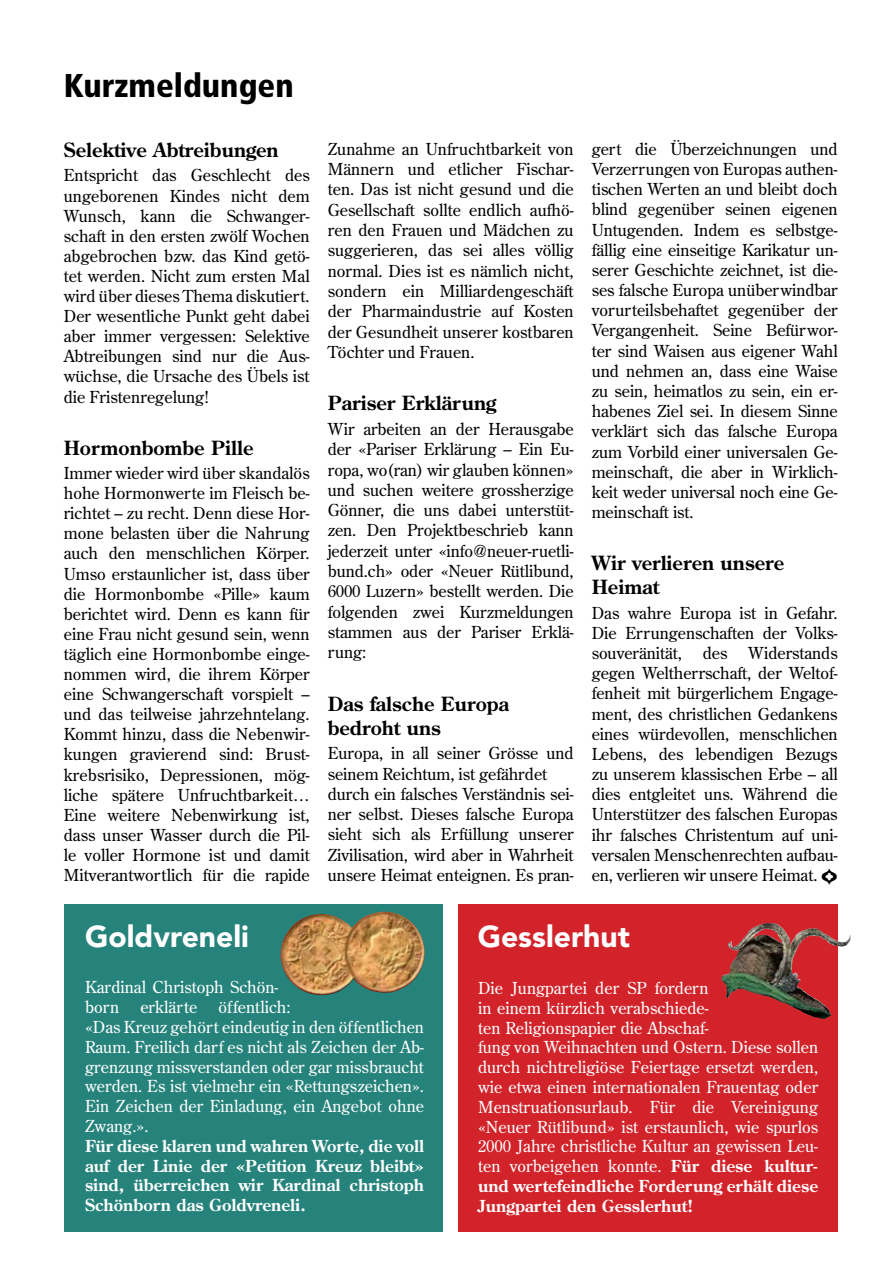
<style>
.page{position:relative;width:893px;height:1263px;background:#fff}
.page>*{position:absolute;margin:0;border:0;box-sizing:border-box;transform-origin:0 0}
.t1{font:900 condensed 33px "Frutiger LT Std";color:#000}
.t2{font:900 30px "Avenir LT Std";color:#fff}
.t3{font:700 19.5px/23.9px "Century Old Style Std";color:#000}
.t4{font:16.5px/20.2px "Century Old Style Std";letter-spacing:-.005em;color:#000;text-align:justify}
.t5{font:16.5px/19.8px "Century Old Style Std";color:#fff}
.t6{font:700 16.5px/19.8px "Century Old Style Std";color:#fff;text-align:justify}
.s1{font-family:"Caravan LT Std 1"}
.s2{font-weight:700}
</style>
<div class="page">
<div style="left:64px;top:905px;width:378px;height:327px;background:#26837b"></div>
<img style="left:281px;top:912px;width:144px;height:83px">
<div style="left:459px;top:905px;width:379px;height:327px;background:#d2232a"></div>
<img style="left:721px;top:923px;width:129px;height:96px">
<h1 class="t1" style="left:64px;top:66px;width:231px">Kurzmeldungen</h1>
<p class="t3" style="left:64px;top:138px;width:216px">Selektive Abtreibungen</p>
<p class="t4" style="left:64px;top:165px;width:247px">Entspricht das Geschlecht des ungeborenen Kindes nicht dem Wunsch, kann die Schwanger&shy;schaft in den ersten zwölf Wochen abgebrochen bzw. das Kind getö&shy;tet werden. Nicht zum ersten Mal wird über dieses Thema diskutiert.<br>Der wesentliche Punkt geht dabei aber immer vergessen: Selektive Abtreibungen sind nur die Aus&shy;wüchse, die Ursache des Übels ist die Fristenregelung!</p>
<p class="t3" style="left:64px;top:435px;width:191px">Hormonbombe Pille</p>
<p class="t4" style="left:64px;top:463px;width:247px">Immer wieder wird über skandalös hohe Hormonwerte im Fleisch be&shy;richtet – zu recht. Denn diese Hor&shy;mone belasten über die Nahrung auch den menschlichen Körper.<br>Umso erstaunlicher ist, dass über die Hormonbombe «Pille» kaum berichtet wird. Denn es kann für eine Frau nicht gesund sein, wenn täglich eine Hormonbombe einge&shy;nommen wird, die ihrem Körper eine Schwangerschaft vorspielt – und das teilweise jahrzehntelang.<br>Kommt hinzu, dass die Nebenwir&shy;kungen gravierend sind: Brust&shy;krebsrisiko, Depressionen, mög&shy;liche spätere Unfruchtbarkeit… Eine weitere Nebenwirkung ist, dass unser Wasser durch die Pil&shy;le voller Hormone ist und damit Mitverantwortlich für die rapide</p>
<p class="t4" style="left:328px;top:138px;width:247px">Zunahme an Unfruchtbarkeit von Männern und etlicher Fischar&shy;ten. Das ist nicht gesund und die Gesellschaft sollte endlich aufhö&shy;ren den Frauen und Mädchen zu suggerieren, das sei alles völlig normal. Dies ist es nämlich nicht, sondern ein Milliardengeschäft der Pharmaindustrie auf Kosten der Gesundheit unserer kostbaren Töchter und Frauen.</p>
<p class="t3" style="left:328px;top:391px;width:170px">Pariser Erklärung</p>
<p class="t4" style="left:328px;top:418px;width:247px">Wir arbeiten an der Herausgabe der «Pariser Erklärung – Ein Eu&shy;ropa, wo(ran) wir glauben können» und suchen weitere grossherzige Gönner, die uns dabei unterstüt&shy;zen. Den Projektbeschrieb kann jederzeit unter «info@neuer-ruetli&shy;bund.ch» oder «Neuer Rütlibund, 6000 Luzern» bestellt werden. Die folgenden zwei Kurzmeldungen stammen aus der Pariser Erklä&shy;rung:</p>
<p class="t3" style="left:328px;top:691px;width:183px">Das falsche Europa bedroht uns</p>
<p class="t4" style="left:328px;top:743px;width:247px;text-align:left">Europa, in all seiner Grösse und seinem Reichtum, ist gefährdet durch ein falsches Verständnis sei&shy;ner selbst. Dieses falsche Europa sieht sich als Erfüllung unserer Zivilisation, wird aber in Wahrheit unsere Heimat enteignen. Es pran-</p>
<p class="t4" style="left:592px;top:138px;width:247px">gert die Überzeichnungen und Verzerrungen von Europas authen&shy;tischen Werten an und bleibt doch blind gegenüber seinen eigenen Untugenden. Indem es selbstge&shy;fällig eine einseitige Karikatur un&shy;serer Geschichte zeichnet, ist die&shy;ses falsche Europa unüberwindbar vorurteilsbehaftet gegenüber der Vergangenheit. Seine Befürwor&shy;ter sind Waisen aus eigener Wahl und nehmen an, dass eine Waise zu sein, heimatlos zu sein, ein er&shy;habenes Ziel sei. In diesem Sinne verklärt sich das falsche Europa zum Vorbild einer universalen Ge&shy;meinschaft, die aber in Wirklich&shy;keit weder universal noch eine Ge&shy;meinschaft ist.</p>
<p class="t3" style="left:592px;top:551px;width:194px">Wir verlieren unsere<br>Heimat</p>
<p class="t4" style="left:592px;top:602px;width:247px">Das wahre Europa ist in Gefahr.<br>Die Errungenschaften der Volks&shy;souveränität,</p>
<p class="t4" style="left:592px;top:643px;width:247px;text-indent:156px">Widerstands gegen Weltherrschaft, der Weltof&shy;fenheit mit bürgerlichem Engage&shy;ment, des christlichen Gedankens eines würdevollen, menschlichen Lebens, des lebendigen Bezugs zu unserem klassischen Erbe – all dies entgleitet uns. Während die Unterstützer des falschen Europas ihr falsches Christentum auf uni&shy;versalen Menschenrechten aufbau&shy;en, verlieren wir unsere Heimat. <span class="s1">•</span></p>
<p class="t4" style="left:703px;top:643px;width:26px">des</p>
<h2 class="t2" style="left:85px;top:919px;width:165px">Goldvreneli</h2>
<p class="t5" style="left:85px;top:977px;width:195px">Kardinal Christoph Schön&shy;born</p>
<p class="t5" style="left:85px;top:997px;width:341px;text-indent:133px">öffentlich:<br>«Das Kreuz gehört eindeutig in den öffentlichen Raum. Freilich darf es nicht als Zeichen der Ab&shy;grenzung missverstanden oder gar missbraucht werden. Es ist vielmehr ein «Rettungszeichen».<br>Ein Zeichen der Einladung, ein Angebot ohne Zwang.».</p>
<p class="t6" style="left:85px;top:1135px;width:340px">Für diese klaren und wahren Worte, die voll auf der Linie der «Petition Kreuz bleibt» sind, überreichen wir Kardinal christoph Schönborn das Goldvreneli.</p>
<p class="t5" style="left:140px;top:997px;width:59px">erklärte</p>
<h2 class="t2" style="left:478px;top:918px;width:154px">Gesslerhut</h2>
<p class="t5" style="left:478px;top:978px;width:342px">Die Jungpartei der SP fordern<br>in einem kürzlich verabschiede-<br>ten Religionspapier die Abschaf-<br>fung von Weihnachten und Ostern. Diese sollen durch nichtreligiöse Feiertage ersetzt werden, wie etwa einen internationalen Frauentag oder Menstruationsurlaub. Für die Vereinigung «Neuer Rütlibund» ist erstaunlich, wie spurlos 2000 Jahre christliche Kultur an gewissen Leu&shy;ten vorbeigehen konnte. <span class="s2">Für diese kultur&shy;und wertefeindliche Forderung erhält diese Jungpartei den Gesslerhut!</span></p>
</div>
